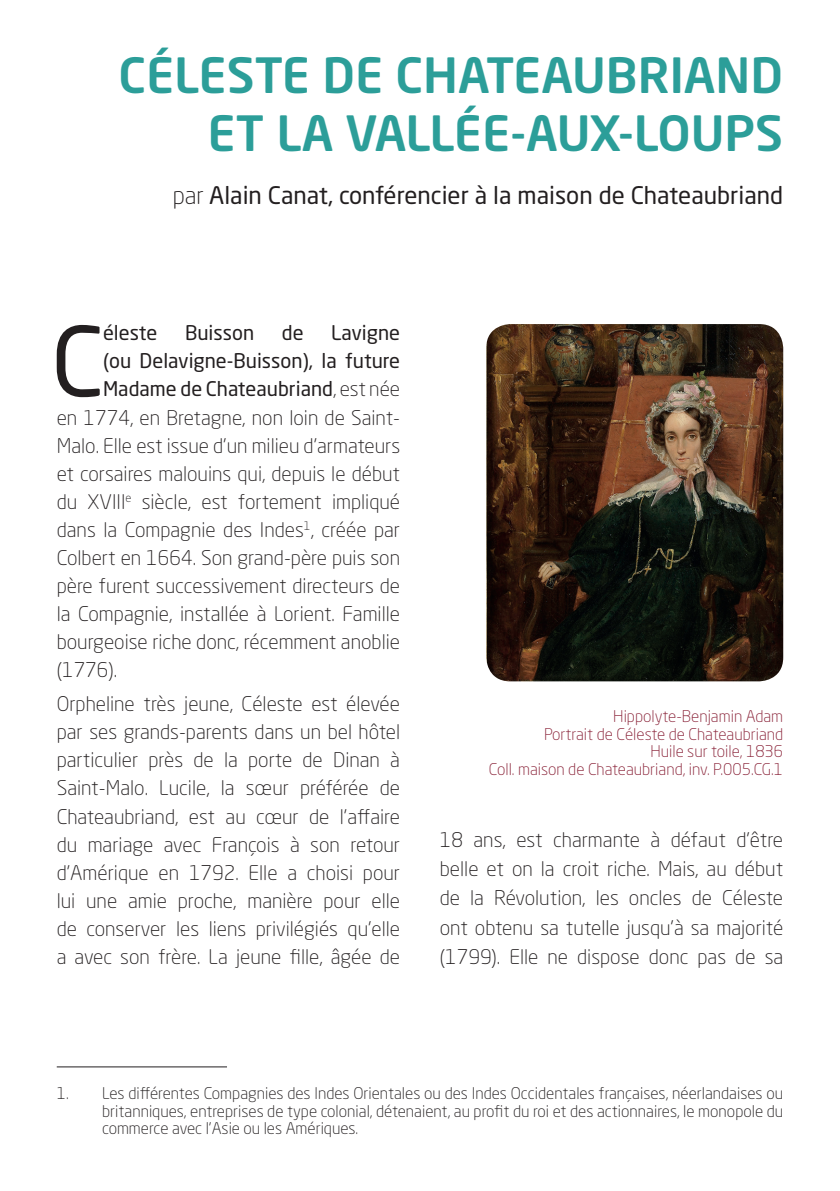
<style>
.page{position:relative;width:840px;height:1191px;background:#fff}
.page>*{position:absolute;margin:0;border:0;box-sizing:border-box;transform-origin:0 0}
.t1{font:95.4px "Neo Sans Std";color:#231f20}
.t2{font:500 48px/57.6px "Neo Sans Std";color:#2c9e99;text-align:right}
.t3{font:24px "Neo Sans Std";color:#231f20}
.t4{font:300 20px/28px "Neo Sans Std";color:#231f20;text-align:justify}
.t5{font:20px "Neo Sans Std";color:#231f20}
.t6{font:300 16px/17.6px "Neo Sans Std";color:#231f20;text-align:justify}
.t7{font:300 16px/17.6px "Neo Sans Std";color:#882036;text-align:right}
.s1{font-weight:300}
</style>
<div class="page">
<img style="left:486px;top:324px;width:296px;height:357px">
<hr style="left:57px;top:1066px;width:170px;height:1px;background:#231f20">
<h2 class="t2" style="left:118px;top:46px;width:666px">CÉLESTE DE CHATEAUBRIAND<br>ET LA VALLÉE-AUX-LOUPS</h2>
<p class="t3" style="left:173px;top:180px;width:611px"><span class="s1">par</span> Alain Canat, conférencier à la maison de Chateaubriand</p>
<h1 class="t1" style="left:51px;top:303px;width:53px">C</h1>
<p class="t5" style="left:103px;top:321px;width:56px">éleste</p>
<p class="t5" style="left:185px;top:321px;width:71px">Buisson</p>
<p class="t5" style="left:282px;top:321px;width:23px">de</p>
<p class="t5" style="left:331px;top:321px;width:70px">Lavigne</p>
<p class="t5" style="left:103px;top:349px;width:298px">(ou Delavigne-Buisson), la future</p>
<p class="t5" style="left:103px;top:377px;width:298px">Madame de Chateaubriand<span class="s1">, est née</span></p>
<p class="t4" style="left:57px;top:403px;width:345px">en 1774, en Bretagne, non loin de Saint-</p>
<p class="t4" style="left:57px;top:431px;width:345px">Malo. Elle est issue d’un milieu d’armateurs</p>
<p class="t4" style="left:57px;top:459px;width:345px">et corsaires malouins qui, depuis le début</p>
<p class="t4" style="left:57px;top:487px;width:345px">du XVIII<sup>e</sup> siècle, est fortement impliqué</p>
<p class="t4" style="left:57px;top:515px;width:344px">dans la Compagnie des Indes<sup>1</sup>, créée par</p>
<p class="t4" style="left:57px;top:543px;width:344px">Colbert en 1664. Son grand-père puis son</p>
<p class="t4" style="left:57px;top:571px;width:345px">père furent successivement directeurs de</p>
<p class="t4" style="left:57px;top:600px;width:344px">la Compagnie, installée à Lorient. Famille</p>
<p class="t4" style="left:57px;top:628px;width:344px">bourgeoise riche donc, récemment anoblie</p>
<p class="t4" style="left:57px;top:656px;width:62px">(1776).</p>
<p class="t4" style="left:57px;top:689px;width:345px">Orpheline très jeune, Céleste est élevée par ses grands-parents dans un bel hôtel particulier près de la porte de Dinan à Saint-Malo. Lucile, la sœur préférée de Chateaubriand, est au cœur de l’affaire du mariage avec François à son retour d’Amérique en 1792. Elle a choisi pour lui une amie proche, manière pour elle de conserver les liens privilégiés qu’elle a avec son frère. La jeune fille, âgée de</p>
<p class="t7" style="left:488px;top:707px;width:296px">Hippolyte-Benjamin Adam<br>Portrait de Céleste de Chateaubriand<br>Huile sur toile, 1836<br>Coll. maison de Chateaubriand, inv. P.005.CG.1</p>
<p class="t4" style="left:439px;top:824px;width:345px;line-height:29.2px">18 ans, est charmante à défaut d’être belle et on la croit riche. Mais, au début de la Révolution, les oncles de Céleste ont obtenu sa tutelle jusqu’à sa majorité (1799). Elle ne dispose donc pas de sa</p>
<p class="t6" style="left:102px;top:1084px;width:682px;text-indent:-45px">1. Les différentes Compagnies des Indes Orientales ou des Indes Occidentales françaises, néerlandaises ou britanniques, entreprises de type colonial, détenaient, au profit du roi et des actionnaires, le monopole du commerce avec l’Asie ou les Amériques.</p>
</div>
